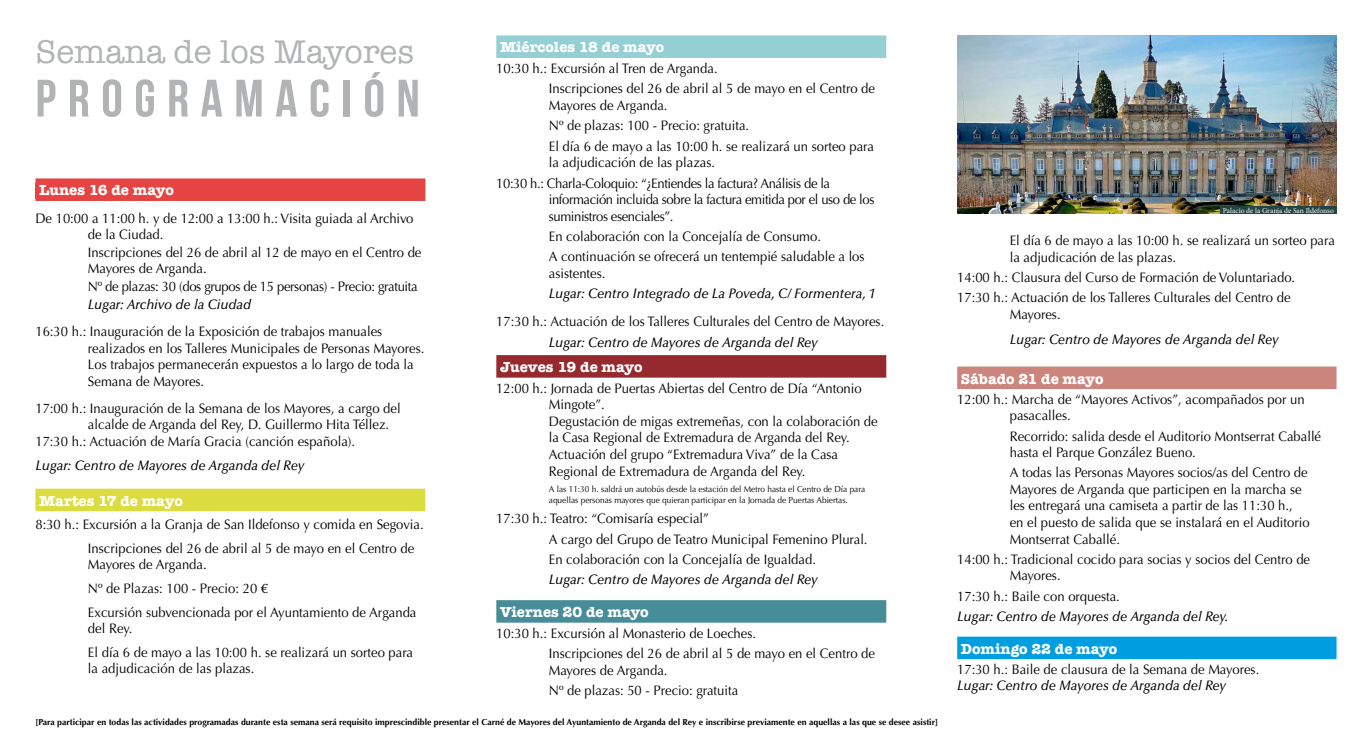
<style>
.page{position:relative;width:1372px;height:745px;background:#fff}
.page>*{position:absolute;margin:0;border:0;box-sizing:border-box;transform-origin:0 0}
.t1{font:700 52.5px "Bebas Neue";letter-spacing:.21em;color:#b1b3b4;scale:1.04 1}
.t2{font:33.75px "American Typewriter";color:#b1b3b4}
.t3{font:700 15px "American Typewriter";color:#fff}
.t4{font:13.75px/16.5px "Optima LT Std";color:#000;scale:.95 1}
.t5{font:italic 500 13.75px "Optima LT Std";color:#000;scale:.95 1}
.t6{font:13.75px/20.4px "Optima LT Std";letter-spacing:-.03em;color:#000;scale:.95 1}
.t7{font:13.75px "Optima LT Std";letter-spacing:-.025em;color:#000;scale:.95 1}
.t8{font:700 8.75px "Optima LT Std";color:#000}
.t9{font:8.75px/10.6px "Optima LT Std";color:#000;scale:.95 1}
.t10{font:7.5px "Minion Pro";color:#fff}
</style>
<div class="page">
<div style="left:35px;top:178px;width:390px;height:23px;background:#e64443"></div>
<div style="left:35px;top:488px;width:390px;height:23px;background:#dadc3f"></div>
<div style="left:496px;top:35px;width:390px;height:23px;background:#94cfd4"></div>
<div style="left:496px;top:355px;width:390px;height:22px;background:#96292e"></div>
<div style="left:496px;top:599px;width:390px;height:23px;background:#478c99"></div>
<div style="left:957px;top:366px;width:379px;height:23px;background:#cc857d"></div>
<div style="left:957px;top:636px;width:379px;height:22px;background:#009ee0"></div>
<img style="left:957px;top:35px;width:379px;height:179px">
<div style="left:1220px;top:207px;width:116px;height:7px;background:#244444"></div>
<h2 class="t2" style="left:35px;top:26px;width:380px">Semana de los Mayores</h2>
<h1 class="t1" style="left:35px;top:69px;width:371px">PROGRAMACIÓN</h1>
<p class="t3" style="left:39px;top:177px;width:136px">Lunes 16 de mayo</p>
<p class="t4" style="left:88px;top:210px;width:344px;text-indent:-52px">De 10:00 a 11:00 h. y de 12:00 a 13:00 h.: Visita guiada al Archivo de la Ciudad.</p>
<p class="t4" style="left:88px;top:244px;width:352px">Inscripciones del 26 de abril al 12 de mayo en el Centro de<br>Mayores de Arganda.</p>
<p class="t7" style="left:88px;top:278px;width:348px">Nº de plazas: 30 (dos grupos de 15 personas) - Precio: gratuita</p>
<p class="t5" style="left:88px;top:296px;width:173px">Lugar: Archivo de la Ciudad</p>
<p class="t4" style="left:88px;top:323px;width:355px;text-indent:-52px">16:30 h.: Inauguración de la Exposición de trabajos manuales realizados en los Talleres Municipales de Personas Mayores.<br>Los trabajos permanecerán expuestos a lo largo de toda la Semana de Mayores.</p>
<p class="t4" style="left:35px;top:400px;width:386px">17:00 h.: Inauguración de la Semana de los Mayores, a cargo del</p>
<p class="t4" style="left:88px;top:416px;width:318px">alcalde de Arganda del Rey, D. Guillermo Hita Téllez.</p>
<p class="t4" style="left:35px;top:433px;width:338px">17:30 h.: Actuación de María Gracia (canción española).</p>
<p class="t5" style="left:35px;top:456px;width:284px">Lugar: Centro de Mayores de Arganda del Rey</p>
<p class="t3" style="left:39px;top:487px;width:145px">Martes 17 de mayo</p>
<p class="t4" style="left:88px;top:512px;width:355px;line-height:23.6px;text-indent:-52px">8:30 h.: Excursión a la Granja de San Ildefonso y comida en Segovia.<br>Inscripciones del 26 de abril al 5 de mayo en el Centro de</p>
<p class="t4" style="left:88px;top:552px;width:347px;line-height:23.6px">Mayores de Arganda.<br>Nº de Plazas: 100 - Precio: 20 €<br>Excursión subvencionada por el Ayuntamiento de Arganda</p>
<p class="t4" style="left:88px;top:616px;width:344px;line-height:23.6px">del Rey.<br>El día 6 de mayo a las 10:00 h. se realizará un sorteo para</p>
<p class="t4" style="left:88px;top:660px;width:177px">la adjudicación de las plazas.</p>
<p class="t3" style="left:500px;top:34px;width:166px">Miércoles 18 de mayo</p>
<p class="t4" style="left:549px;top:58px;width:345px;line-height:20.4px;text-indent:-52px">10:30 h.: Excursión al Tren de Arganda.<br>Inscripciones del 26 de abril al 5 de mayo en el Centro de</p>
<p class="t4" style="left:549px;top:95px;width:344px;line-height:20.4px">Mayores de Arganda.<br>Nº de plazas: 100 - Precio: gratuita.<br>El día 6 de mayo a las 10:00 h. se realizará un sorteo para</p>
<p class="t6" style="left:496px;top:152px;width:353px;text-indent:52px">la adjudicación de las plazas.<br>10:30 h.: Charla-Coloquio: “¿Entiendes la factura? Análisis de la</p>
<p class="t6" style="left:549px;top:191px;width:344px;line-height:16.6px">información incluida sobre la factura emitida por el uso de los suministros esenciales”.</p>
<p class="t4" style="left:549px;top:226px;width:334px;line-height:20.4px">En colaboración con la Concejalía de Consumo.<br>A continuación se ofrecerá un tentempié saludable a los</p>
<p class="t4" style="left:549px;top:265px;width:61px">asistentes.</p>
<p class="t5" style="left:549px;top:285px;width:345px">Lugar: Centro Integrado de La Poveda, C/ Formentera, 1</p>
<p class="t4" style="left:496px;top:313px;width:410px">17:30 h.: Actuación de los Talleres Culturales del Centro de Mayores.</p>
<p class="t5" style="left:549px;top:334px;width:284px">Lugar: Centro de Mayores de Arganda del Rey</p>
<p class="t3" style="left:500px;top:354px;width:144px">Jueves 19 de mayo</p>
<p class="t4" style="left:549px;top:379px;width:347px;text-indent:-52px">12:00 h.: Jornada de Puertas Abiertas del Centro de Día “Antonio Mingote”.<br>Degustación de migas extremeñas, con la colaboración de la Casa Regional de Extremadura de Arganda del Rey.<br>Actuación del grupo “Extremadura Viva” de la Casa Regional de Extremadura de Arganda del Rey.</p>
<p class="t9" style="left:549px;top:483px;width:334px">A las 11:30 h. saldrá un autobús desde la estación del Metro hasta el Centro de Día para aquellas personas mayores que quieran participar en la Jornada de Puertas Abiertas.</p>
<p class="t4" style="left:549px;top:508px;width:337px;line-height:20.4px;text-indent:-52px">17:30 h.: Teatro: “Comisaría especial”<br>A cargo del Grupo de Teatro Municipal Femenino Plural.<br>En colaboración con la Concejalía de Igualdad.</p>
<p class="t5" style="left:549px;top:571px;width:284px">Lugar: Centro de Mayores de Arganda del Rey</p>
<p class="t3" style="left:500px;top:598px;width:150px">Viernes 20 de mayo</p>
<p class="t4" style="left:549px;top:622px;width:345px;line-height:20.4px;text-indent:-52px">10:30 h.: Excursión al Monasterio de Loeches.<br>Inscripciones del 26 de abril al 5 de mayo en el Centro de</p>
<p class="t4" style="left:549px;top:659px;width:201px;line-height:20.4px">Mayores de Arganda.<br>Nº de plazas: 50 - Precio: gratuita</p>
<p class="t8" style="left:35px;top:716px;width:904px">[Para participar en todas las actividades programadas durante esta semana será requisito imprescindible presentar el Carné de Mayores del Ayuntamiento de Arganda del Rey e inscribirse previamente en aquellas a las que se desee asistir]</p>
<p class="t10" style="left:1222px;top:205px;width:112px">Palacio de la Granja de San Ildefonso</p>
<p class="t4" style="left:1009px;top:232px;width:344px">El día 6 de mayo a las 10:00 h. se realizará un sorteo para la adjudicación de las plazas.</p>
<p class="t4" style="left:957px;top:267px;width:357px;line-height:20.2px">14:00 h.: Clausura del Curso de Formación de Voluntariado.<br>17:30 h.: Actuación de los Talleres Culturales del Centro de</p>
<p class="t4" style="left:1009px;top:306px;width:55px">Mayores.</p>
<p class="t5" style="left:1009px;top:331px;width:284px">Lugar: Centro de Mayores de Arganda del Rey</p>
<p class="t3" style="left:960px;top:365px;width:144px">Sábado 21 de mayo</p>
<p class="t4" style="left:1009px;top:391px;width:312px;text-indent:-52px">12:00 h.: Marcha de “Mayores Activos”, acompañados por un pasacalles.</p>
<p class="t4" style="left:1009px;top:427px;width:329px">Recorrido: salida desde el Auditorio Montserrat Caballé hasta el Parque González Bueno.</p>
<p class="t4" style="left:1009px;top:464px;width:317px">A todas las Personas Mayores socios/as del Centro de Mayores de Arganda que participen en la marcha se les entregará una camiseta a partir de las 11:30 h., en el puesto de salida que se instalará en el Auditorio Montserrat Caballé.</p>
<p class="t4" style="left:1009px;top:550px;width:318px;text-indent:-52px">14:00 h.: Tradicional cocido para socias y socios del Centro de<br>Mayores.</p>
<p class="t4" style="left:957px;top:587px;width:173px">17:30 h.: Baile con orquesta.</p>
<p class="t5" style="left:957px;top:607px;width:286px">Lugar: Centro de Mayores de Arganda del Rey.</p>
<p class="t3" style="left:960px;top:635px;width:158px">Domingo 22 de mayo</p>
<p class="t4" style="left:957px;top:660px;width:319px">17:30 h.: Baile de clausura de la Semana de Mayores.</p>
<p class="t5" style="left:957px;top:677px;width:284px">Lugar: Centro de Mayores de Arganda del Rey</p>
</div>
